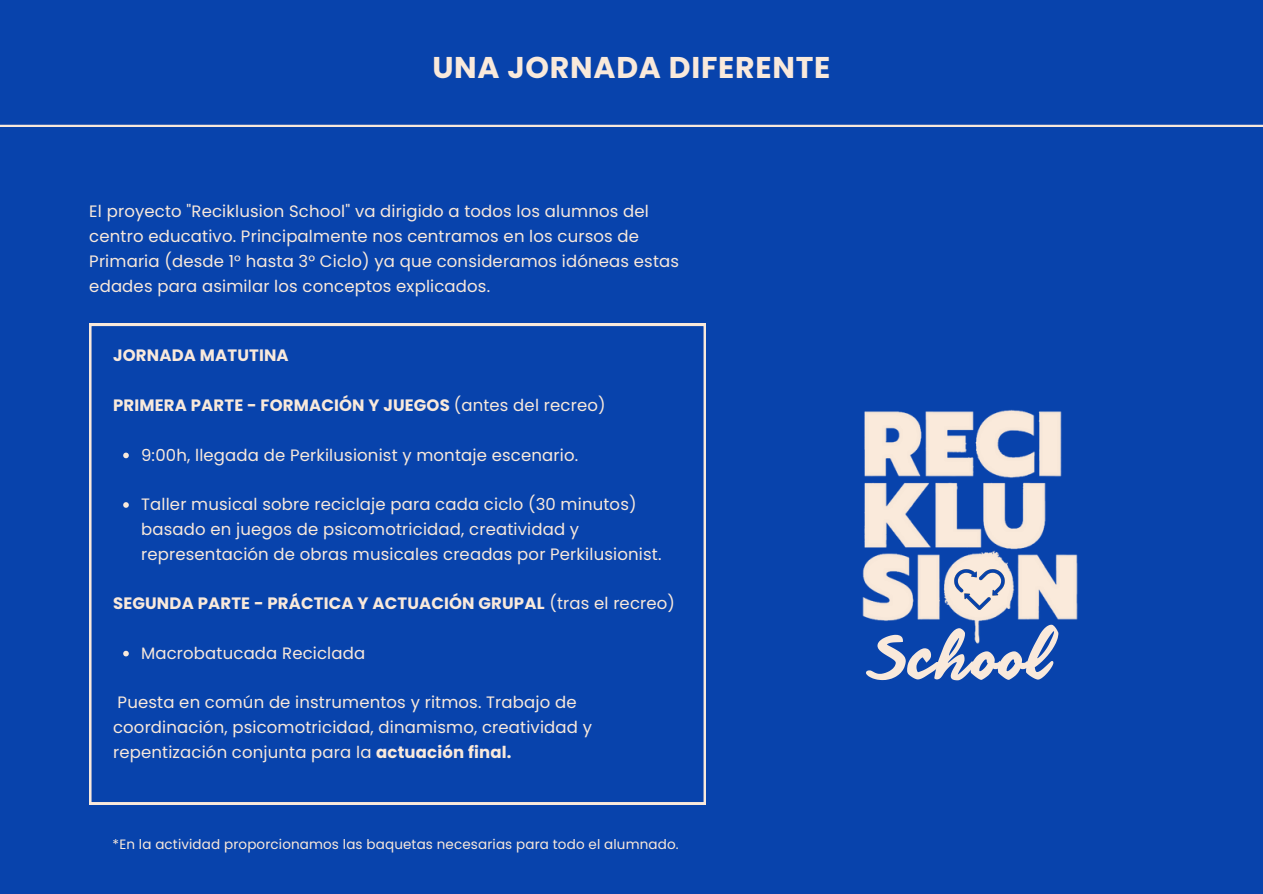
<style>
.page{position:relative;width:1263px;height:894px;background:#fff}
.page>*{position:absolute;margin:0;border:0;box-sizing:border-box;transform-origin:0 0}
.t1{font:59.55px "Anothershabby";letter-spacing:.025em;color:#f9e9db}
.t2{font:700 30px "Poppins";letter-spacing:.025em;color:#f9e9db}
.t3{font:16.5px/24.8px "Poppins";letter-spacing:.01em;color:#f9e9db}
.t4{font:700 16.5px "Poppins";letter-spacing:.01em;color:#f9e9db}
.t5{font:13.5px "Poppins";letter-spacing:.01em;color:#f9e9db}
.s1{font-weight:400}
.s2{font-weight:700}
</style>
<div class="page">
<div style="left:0;top:0;width:1263px;height:893px;background:#0843ac"></div>
<hr style="left:0;top:125px;width:1263px;height:2px;background:#f9e9db">
<svg style="left:89px;top:324px;width:617px;height:480px"></svg>
<svg style="left:123px;top:452px;width:6px;height:6px"></svg>
<svg style="left:123px;top:502px;width:6px;height:5px"></svg>
<svg style="left:123px;top:650px;width:6px;height:6px"></svg>
<img style="left:862px;top:409px;width:216px;height:235px">
<img style="left:953px;top:568px;width:52px;height:41px">
<h2 class="t2" style="left:432px;top:46px;width:400px">UNA JORNADA DIFERENTE</h2>
<p class="t3" style="left:89px;top:199px;width:591px">El proyecto "Reciklusion School" va dirigido a todos los alumnos del centro educativo. Principalmente nos centramos en los cursos de Primaria (desde 1° hasta 3° Ciclo) ya que consideramos idóneas estas edades para asimilar los conceptos explicados.</p>
<h4 class="t4" style="left:113px;top:344px;width:177px">JORNADA MATUTINA</h4>
<h3 class="t4" style="left:113px;top:393px;width:494px">PRIMERA PARTE - FORMACIÓN Y JUEGOS <span class="s1">(antes del recreo)</span></h3>
<h4 class="t3" style="left:141px;top:442px;width:439px">9:00h, llegada de Perkilusionist y montaje escenario.</h4>
<p class="t3" style="left:141px;top:491px;width:522px">Taller musical sobre reciclaje para cada ciclo (30 minutos) basado en juegos de psicomotricidad, creatividad y representación de obras musicales creadas por Perkilusionist.</p>
<p class="t4" style="left:113px;top:591px;width:564px">SEGUNDA PARTE - PRÁCTICA Y ACTUACIÓN GRUPAL <span class="s1">(tras el recreo)</span></p>
<h4 class="t3" style="left:141px;top:640px;width:226px">Macrobatucada Reciclada</h4>
<p class="t3" style="left:113px;top:689px;width:480px">Puesta en común de instrumentos y ritmos. Trabajo de coordinación, psicomotricidad, dinamismo, creatividad y repentización conjunta para la <span class="s2">actuación final.</span></p>
<h4 class="t5" style="left:113px;top:834px;width:567px">*En la actividad proporcionamos las baquetas necesarias para todo el alumnado.</h4>
<p class="t1" style="left:868px;top:624px;width:183px">School</p>
</div>
